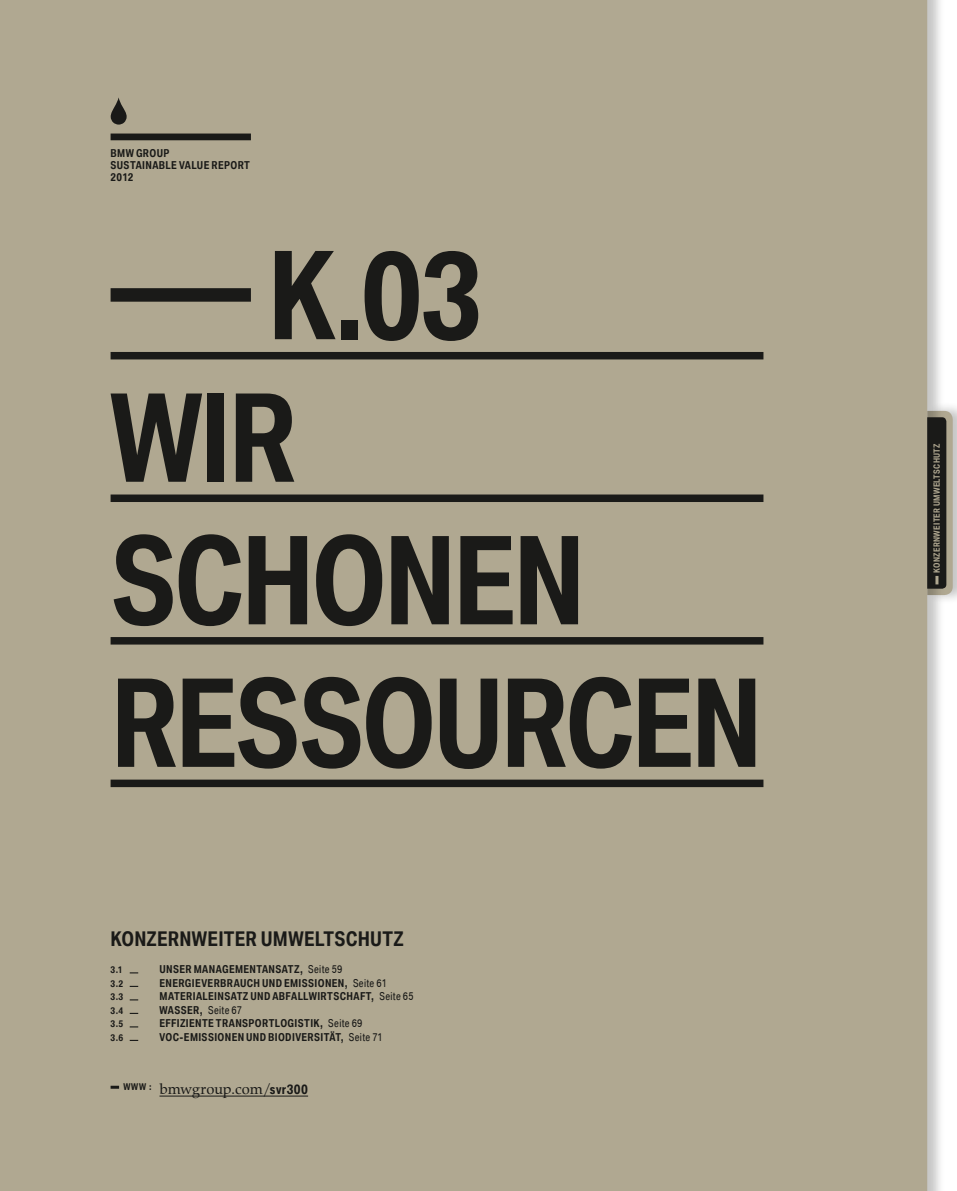
<style>
.page{position:relative;width:957px;height:1191px;background:#fff}
.page>*{position:absolute;margin:0;border:0;box-sizing:border-box;transform-origin:0 0}
.t1{font:700 117px/142.5px "BMW Group Condensed";letter-spacing:-.035em;color:#1a1a18}
.t2{font:700 19.5px "BMW Group Condensed";color:#1a1a18}
.t3{font:15px "BMW Group Serif";letter-spacing:-.005em;color:#1a1a18}
.t4{font:700 10.5px/12px "BMW Group Condensed";letter-spacing:.025em;color:#1a1a18}
.t5{font:10.5px "BMW Group Condensed";letter-spacing:.02em;color:#1a1a18}
.t6{font:700 9px "BMW Group Condensed";color:#1a1a18}
.t7{font:700 8.25px "BMW Group Condensed";letter-spacing:.03em;color:#b0a891}
.s1{font-weight:400}
.s2{font-weight:700}
.s3{font-family:"BMW Group Condensed";font-weight:700;font-size:12.75px}
</style>
<div class="page">
<div style="left:926px;top:402px;width:31px;height:202px;background:#1a1a18;opacity:.25"></div>
<div style="left:0;top:0;width:927px;height:1191px;background:#b0a891"></div>
<svg style="left:927px;top:411px;width:25px;height:184px;background:#45423a"></svg>
<svg style="left:111px;top:1085px;width:8px;height:3px"></svg>
<hr style="left:159px;top:1095px;width:149px;height:1px;background:#1a1a18">
<svg style="left:130px;top:985px;width:8px;height:2px"></svg>
<svg style="left:130px;top:1012px;width:8px;height:2px"></svg>
<svg style="left:130px;top:1039px;width:8px;height:2px"></svg>
<div style="left:111px;top:352px;width:652px;height:7px;background:#1a1a18"></div>
<div style="left:111px;top:494px;width:652px;height:8px;background:#1a1a18"></div>
<div style="left:111px;top:637px;width:652px;height:7px;background:#1a1a18"></div>
<div style="left:111px;top:779px;width:652px;height:8px;background:#1a1a18"></div>
<div style="left:111px;top:288px;width:140px;height:14px;background:#1a1a18"></div>
<div style="left:111px;top:133px;width:140px;height:7px;background:#1a1a18"></div>
<svg style="left:111px;top:97px;width:16px;height:28px"></svg>
<p class="t4" style="left:111px;top:147px;width:59px">BMW GROUP<br>SUSTA</p>
<p class="t4" style="left:142px;top:159px;width:109px">INABLE VALU E REPORT</p>
<p class="t4" style="left:111px;top:171px;width:24px">2012</p>
<h1 class="t1" style="left:267px;top:220px;width:218px">K.03</h1>
<h1 class="t1" style="left:111px;top:363px;width:453px">WIR<br>SCHONEN<br>RESSOURCEN</h1>
<h2 class="t2" style="left:111px;top:926px;width:59px">KONZERNWEI</h2>
<h2 class="t2" style="left:224px;top:926px;width:64px">TER UMWE</h2>
<h2 class="t2" style="left:315px;top:926px;width:91px">LTSCH UTZ</h2>
<p class="t6" style="left:111px;top:964px;width:14px">3.1</p>
<p class="t4" style="left:159px;top:963px;width:71px">UNSER MANAGEMEN</p>
<p class="t4" style="left:256px;top:963px;width:87px">TANSATZ, <span class="s1">Seite 59</span></p>
<p class="t6" style="left:111px;top:977px;width:14px">3.2</p>
<p class="t4" style="left:159px;top:976px;width:14px">ENERGIEVERBR</p>
<p class="t4" style="left:234px;top:976px;width:99px">AUCH UND EMISSIONEN</p>
<p class="t5" style="left:345px;top:976px;width:44px"><span class="s2">,</span> Seite 61</p>
<p class="t6" style="left:111px;top:991px;width:14px">3.3</p>
<p class="t4" style="left:159px;top:990px;width:256px">MATERIALEINSATZ UND ABFALLWIRTSCHAFT, <span class="s1">Seite 65</span></p>
<p class="t6" style="left:111px;top:1004px;width:14px">3.4</p>
<p class="t4" style="left:159px;top:1003px;width:84px">WASSER, <span class="s1">Seite 67</span></p>
<p class="t6" style="left:111px;top:1018px;width:14px">3.5</p>
<p class="t4" style="left:159px;top:1017px;width:205px">EFFIZIENTE TRANSPORTLOGISTIK, <span class="s1">Seite 69</span></p>
<p class="t6" style="left:111px;top:1031px;width:14px">3.6</p>
<p class="t4" style="left:159px;top:1030px;width:73px">VOC-EMISSIONEN</p>
<p class="t4" style="left:246px;top:1030px;width:46px">UND BIODIVER</p>
<p class="t5" style="left:314px;top:1030px;width:70px"><span class="s2">SITÄT,</span> Seite 71</p>
<p class="t6" style="left:124px;top:1081px;width:7px">WWW</p>
<h3 class="t3" style="left:149px;top:1077px;width:160px"><sup>:</sup> bmwgroup.com/<span class="s3">SVR300</span></h3>
<p class="t7" style="left:931px;top:573px;width:131px;rotate:-90deg">KONZERNWEITER UMWELTSCHUTZ</p>
</div>
